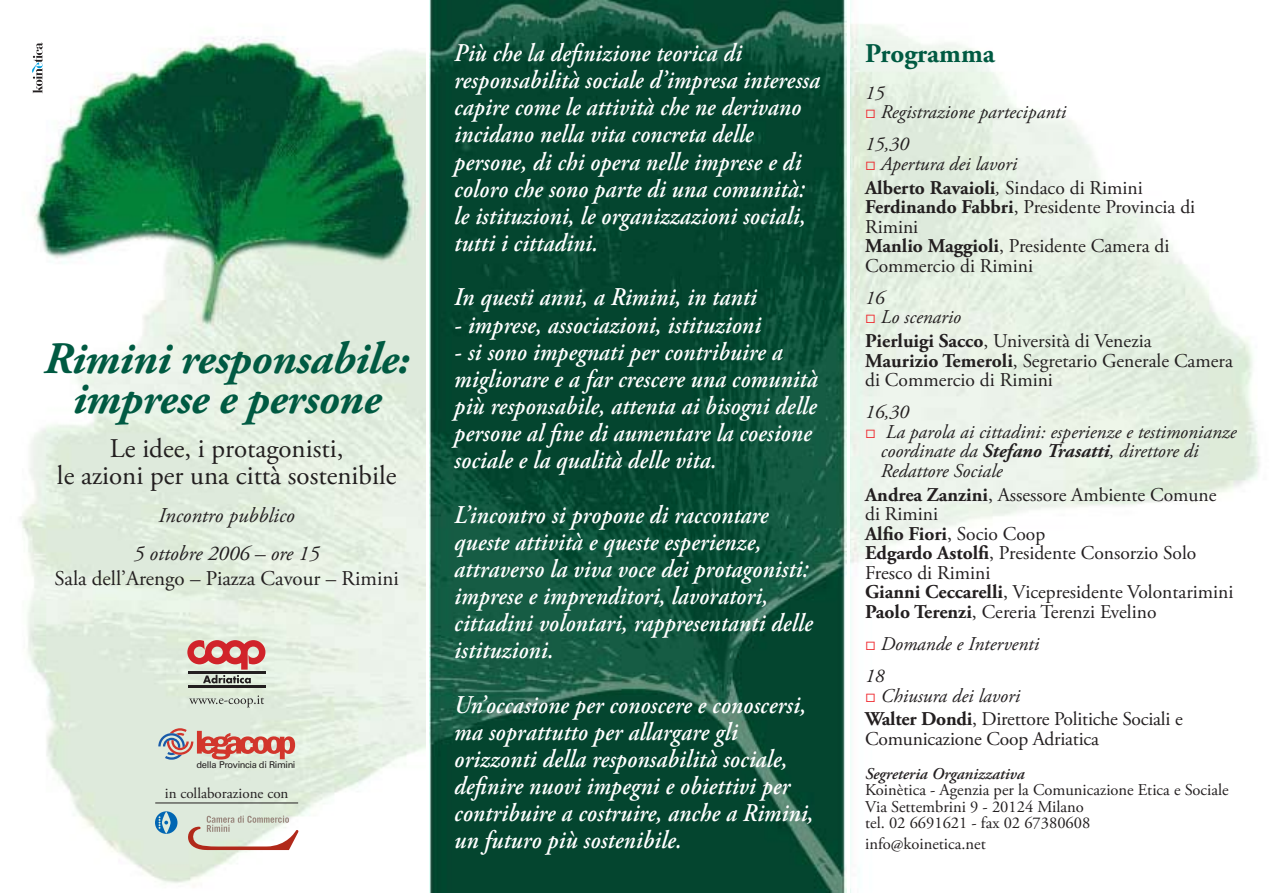
<style>
.page{position:relative;width:1276px;height:893px;background:#fff}
.page>*{position:absolute;margin:0;border:0;box-sizing:border-box;transform-origin:0 0}
.t1{font:italic 700 45px/40.2px "Adobe Garamond Pro";letter-spacing:-.01em;color:#005a42;text-align:center}
.t2{font:27px/27px "Adobe Garamond Pro";color:#231f20;text-align:center}
.t3{font:700 27px "Adobe Garamond Pro";color:#005a42}
.t4{font:italic 600 25.5px/27.2px "Adobe Garamond Pro";letter-spacing:.01em;color:#fff;scale:.9 1}
.t5{font:21px "Adobe Garamond Pro";color:#231f20}
.t6{font:italic 21px/38px "Adobe Garamond Pro";color:#231f20;text-align:center}
.t7{font:19.5px/19.5px "Adobe Garamond Pro";color:#231f20}
.t8{font:italic 19.5px/19.5px "Adobe Garamond Pro";color:#231f20}
.t9{font:16.5px/16.5px "Adobe Garamond Pro";color:#231f20}
.t10{font:italic 600 16.5px "Adobe Garamond Pro";color:#231f20}
.t11{font:15px "Adobe Garamond Pro";color:#231f20}
.t12{font:9.3px "Univers";letter-spacing:-.04em;color:#231f20}
.s1{font-weight:700}
.s2{font-style:italic}
</style>
<div class="page">
<img style="left:429px;top:0;width:417px;height:893px">
<img style="left:20px;top:36px;width:405px;height:847px">
<svg style="left:187px;top:816px;width:111px;height:34px"></svg>
<svg style="left:155px;top:811px;width:22px;height:23px"></svg>
<hr style="left:155px;top:803px;width:143px;height:1px;background:#231f20">
<svg style="left:158px;top:728px;width:137px;height:32px;background:#d1a49b"></svg>
<hr style="left:188px;top:685px;width:78px;height:2px;background:#231f20">
<hr style="left:188px;top:672px;width:78px;height:2px;background:#231f20">
<svg style="left:187px;top:640px;width:78px;height:43px;background:#c48983"></svg>
<svg style="left:189px;top:695px;width:75px;height:12px"></svg>
<svg style="left:32px;top:43px;width:11px;height:50px"></svg>
<svg style="left:866px;top:110px;width:8px;height:8px"></svg>
<svg style="left:866px;top:161px;width:8px;height:9px"></svg>
<svg style="left:866px;top:315px;width:8px;height:8px"></svg>
<svg style="left:866px;top:429px;width:8px;height:9px"></svg>
<h1 class="t1" style="left:44px;top:339px;width:367px">Rimini responsabile: imprese e persone</h1>
<p class="t2" style="left:57px;top:436px;width:341px">Le idee, i protagonisti,<br>le azioni per una città sostenibile</p>
<p class="t6" style="left:134px;top:497px;width:187px">Incontro pubblico<br>5 ottobre 2006 – ore 15</p>
<p class="t5" style="left:55px;top:566px;width:346px">Sala dell’Arengo – Piazza Cavour – Rimini</p>
<p class="t12" style="left:196px;top:760px;width:101px">della Provincia di Rimini</p>
<p class="t11" style="left:165px;top:785px;width:125px">in collaborazione con</p>
<p class="t4" style="left:454px;top:40px;width:408px">Più che la definizione teorica di responsabilità sociale d’impresa interessa capire come le attività che ne derivano incidano nella vita concreta delle persone, di chi opera nelle imprese e di coloro che sono parte di una comunità: le istituzioni, le organizzazioni sociali, tutti i cittadini.</p>
<p class="t4" style="left:454px;top:285px;width:337px">In questi anni, a Rimini, in tanti</p>
<p class="t4" style="left:454px;top:312px;width:342px">- imprese, associazioni, istituzioni</p>
<p class="t4" style="left:454px;top:339px;width:405px">- si sono impegnati per contribuire a migliorare e a far crescere una comunità più responsabile, attenta ai bisogni delle persone al fine di aumentare la coesione sociale e la qualità delle vita.</p>
<p class="t4" style="left:454px;top:502px;width:399px">L’incontro si propone di raccontare queste attività e queste esperienze, attraverso la viva voce dei protagonisti: imprese e imprenditori, lavoratori, cittadini volontari, rappresentanti delle istituzioni.</p>
<p class="t4" style="left:454px;top:692px;width:400px">Un’occasione per conoscere e conoscersi, ma soprattutto per allargare gli orizzonti della responsabilità sociale, definire nuovi impegni e obiettivi per contribuire a costruire, anche a Rimini, un futuro più sostenibile.</p>
<p class="t3" style="left:865px;top:38px;width:131px">Programma</p>
<p class="t8" style="left:881px;top:83px;width:187px;text-indent:-16px">15<br>Registrazione partecipanti</p>
<p class="t8" style="left:881px;top:135px;width:138px;text-indent:-16px">15,30<br>Apertura dei lavori</p>
<p class="t7" style="left:865px;top:178px;width:332px"><span class="s1">Alberto Ravaioli</span><span class="s2">,</span> Sindaco di Rimini<br><span class="s1">Ferdinando Fabbri</span>, Presidente Provincia di<br>Rimini<br><span class="s1">Manlio Maggioli</span>, Presidente Camera di<br>Commercio di Rimini</p>
<p class="t8" style="left:881px;top:288px;width:82px;text-indent:-16px">16<br>Lo scenario</p>
<p class="t7" style="left:865px;top:332px;width:369px"><span class="s1">Pierluigi Sacco</span>, Università di Venezia<br><span class="s1">Maurizio Temeroli</span>, Segretario Generale Camera di Commercio di Rimini</p>
<p class="t8" style="left:881px;top:403px;width:357px;text-indent:-16px">16,30<br>La parola ai cittadini: esperienze e testimonianze coordinate da <span class="s1">Stefano Trasatti</span>, direttore di<br>Redattore Sociale</p>
<p class="t7" style="left:865px;top:485px;width:370px"><span class="s1">Andrea Zanzini</span>, Assessore Ambiente Comune di Rimini<br><span class="s1">Alfio Fiori</span>, Socio Coop<br><span class="s1">Edgardo Astolfi</span>, Presidente Consorzio Solo<br>Fresco di Rimini<br><span class="s1">Gianni Ceccarelli</span>, Vicepresidente Volontarimini<br><span class="s1">Paolo Terenzi</span>, Cereria Terenzi Evelino</p>
<p class="t8" style="left:865px;top:628px;width:175px;line-height:32.2px;text-indent:16px">Domande e Interventi<br>18</p>
<p class="t7" style="left:865px;top:684px;width:319px;line-height:23.7px;text-indent:16px"><span class="s2">Chiusura dei lavori<br></span><span class="s1">Walter Dondi</span>, Direttore Politiche Sociali e</p>
<p class="t7" style="left:865px;top:730px;width:235px">Comunicazione Coop Adriatica</p>
<p class="t10" style="left:865px;top:764px;width:161px">Segreteria Organizzativa</p>
<p class="t9" style="left:865px;top:782px;width:365px">Koinètica - Agenzia per la Comunicazione Etica e Sociale<br>Via Settembrini 9 - 20124 Milano<br>tel. 02 6691621 - fax 02 67380608</p>
<p class="t9" style="left:865px;top:836px;width:122px">info@koinetica.net</p>
</div>
